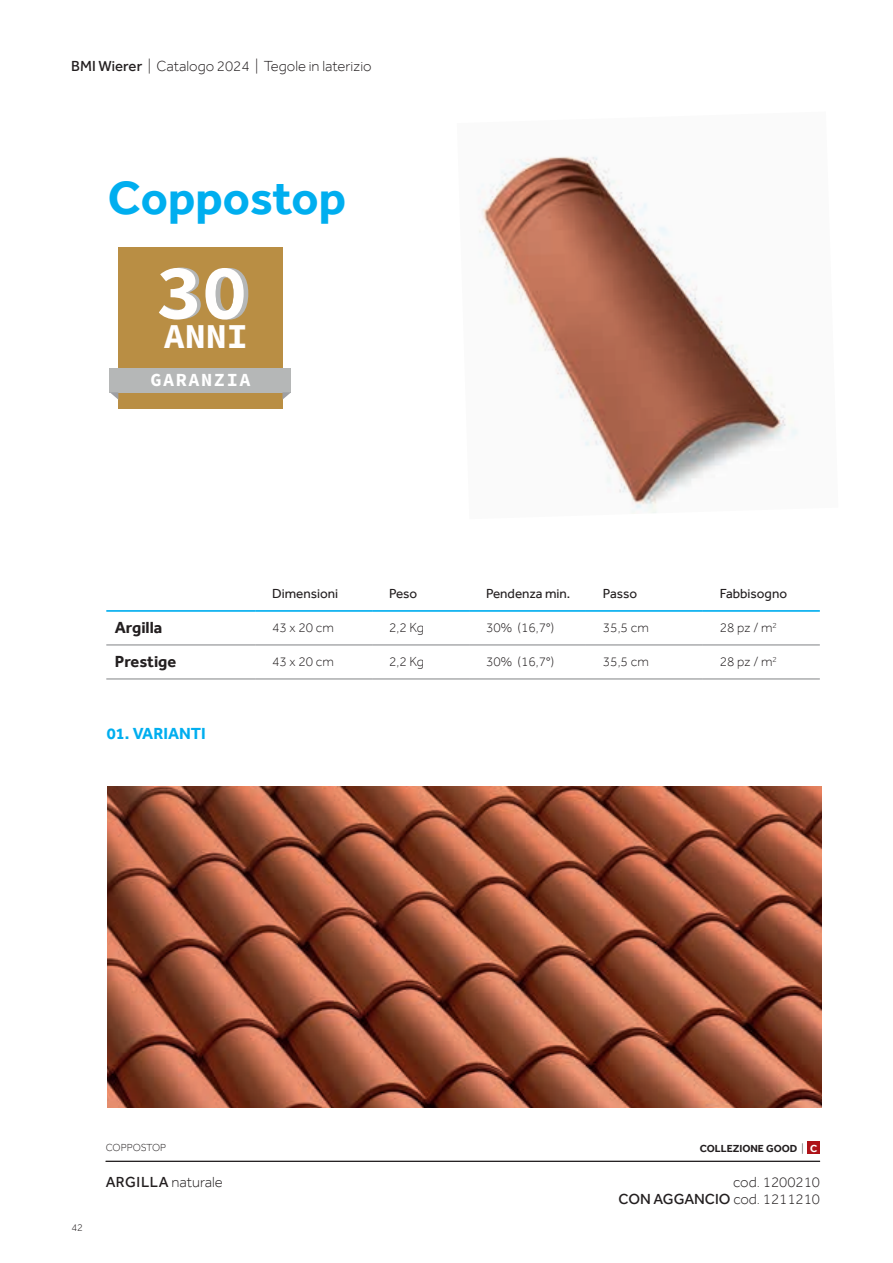
<style>
.page{position:relative;width:893px;height:1263px;background:#fff}
.page>*{position:absolute;margin:0;border:0;box-sizing:border-box;transform-origin:0 0}
.t1{font:700 78.3px "Source Code Roman";color:#fffefd}
.t2{font:700 48px "Effra";color:#00aeef}
.t3{font:700 35.1px "Source Code Roman";color:#fffefd}
.t4{font:700 18.6px "Source Code Roman";letter-spacing:.085em;color:#fff}
.t5{font:700 16.5px "Effra";color:#231f20}
.t6{font:700 16.5px "Effra";color:#00aeef}
.t7{font:300 15px "Effra";color:#231f20}
.t8{font:500 15px "Effra Trial";color:#231f20}
.t9{font:300 13.5px "Effra";color:#231f20}
.t10{font:13.5px "Effra";color:#231f20}
.t11{font:700 10.5px "Effra";color:#231f20}
.t12{font:300 10.5px "Effra";letter-spacing:-.01em;color:#231f20}
.s1{font-family:"Effra Trial";font-weight:500}
.s2{font-weight:300}
.s3{color:#fff}
.s4{font-family:"Effra";font-weight:300}
</style>
<div class="page">
<div style="left:118px;top:247px;width:164px;height:162px;background:#b98e44"></div>
<img style="left:118px;top:392px;width:164px;height:8px">
<div style="left:110px;top:368px;width:181px;height:24px;background:#b5b7b7"></div>
<svg style="left:110px;top:392px;width:8px;height:7px"></svg>
<svg style="left:282px;top:392px;width:9px;height:8px"></svg>
<svg style="left:161px;top:267px;width:40px;height:52px"></svg>
<div style="left:216px;top:277px;width:18px;height:34px;background:#bca883;border-radius:50%"></div>
<div style="left:216px;top:277px;width:17px;height:34px;background:#b5b7b7;border-radius:50%"></div>
<svg style="left:220px;top:277px;width:13px;height:33px"></svg>
<hr style="left:106px;top:644px;width:149px;height:1px;background:#808285">
<hr style="left:255px;top:644px;width:117px;height:1px;background:#808285">
<hr style="left:372px;top:644px;width:97px;height:1px;background:#808285">
<hr style="left:469px;top:644px;width:117px;height:1px;background:#808285">
<hr style="left:586px;top:644px;width:117px;height:1px;background:#808285">
<hr style="left:703px;top:644px;width:117px;height:1px;background:#808285">
<hr style="left:106px;top:679px;width:149px;height:1px;background:#808285">
<hr style="left:255px;top:679px;width:117px;height:1px;background:#808285">
<hr style="left:372px;top:679px;width:97px;height:1px;background:#808285">
<hr style="left:469px;top:679px;width:117px;height:1px;background:#808285">
<hr style="left:586px;top:679px;width:117px;height:1px;background:#808285">
<hr style="left:703px;top:679px;width:117px;height:1px;background:#808285">
<hr style="left:106px;top:610px;width:149px;height:2px;background:#00aeef">
<hr style="left:255px;top:610px;width:117px;height:2px;background:#00aeef">
<hr style="left:372px;top:610px;width:97px;height:2px;background:#00aeef">
<hr style="left:469px;top:610px;width:117px;height:2px;background:#00aeef">
<hr style="left:586px;top:610px;width:117px;height:2px;background:#00aeef">
<hr style="left:703px;top:610px;width:117px;height:2px;background:#00aeef">
<img style="left:107px;top:786px;width:714px;height:321px">
<hr style="left:106px;top:1161px;width:714px;height:1px;background:#231f20">
<svg style="left:807px;top:1141px;width:13px;height:13px"></svg>
<img style="left:478px;top:156px;width:320px;height:358px">
<p class="t7" style="left:71px;top:57px;width:302px"><span class="s1">BMI Wierer</span> | Catalogo 2024 | Tegole in laterizio</p>
<h2 class="t2" style="left:108px;top:169px;width:240px">Coppostop</h2>
<h1 class="t1" style="left:155px;top:236px;width:94px">30</h1>
<h3 class="t3" style="left:164px;top:310px;width:86px">ANNI</h3>
<h3 class="t4" style="left:150px;top:366px;width:102px">GARANZIA</h3>
<p class="t10" style="left:272px;top:586px;width:68px">Dimensioni</p>
<p class="t10" style="left:389px;top:586px;width:30px">Peso</p>
<p class="t10" style="left:486px;top:586px;width:86px">Pendenza min.</p>
<p class="t10" style="left:603px;top:586px;width:36px">Passo</p>
<p class="t10" style="left:720px;top:586px;width:69px">Fabbisogno</p>
<p class="t5" style="left:115px;top:618px;width:49px">Argilla</p>
<p class="t9" style="left:272px;top:620px;width:63px">43 x 20 cm</p>
<p class="t9" style="left:389px;top:620px;width:36px">2,2 Kg</p>
<p class="t9" style="left:486px;top:620px;width:70px">30% (16,7°)</p>
<p class="t9" style="left:603px;top:620px;width:47px">35,5 cm</p>
<p class="t9" style="left:720px;top:620px;width:58px">28 pz / m<sup>2</sup></p>
<p class="t5" style="left:115px;top:652px;width:63px">Prestige</p>
<p class="t9" style="left:272px;top:654px;width:63px">43 x 20 cm</p>
<p class="t9" style="left:389px;top:654px;width:36px">2,2 Kg</p>
<p class="t9" style="left:486px;top:654px;width:70px">30% (16,7°)</p>
<p class="t9" style="left:603px;top:654px;width:47px">35,5 cm</p>
<p class="t9" style="left:720px;top:654px;width:58px">28 pz / m<sup>2</sup></p>
<p class="t6" style="left:107px;top:723px;width:101px">01. VARIANTI</p>
<p class="t12" style="left:71px;top:1221px;width:13px">42</p>
<p class="t12" style="left:106px;top:1141px;width:62px">COPPOSTOP</p>
<p class="t11" style="left:700px;top:1142px;width:119px">COLLEZIONE GOOD <span class="s2">|</span> <span class="s3">C</span></p>
<p class="t8" style="left:618px;top:1189px;width:203px">CON AGGANCIO <span class="s4">cod. 1211210</span></p>
<p class="t7" style="left:106px;top:1172px;width:119px"><span class="s1">ARGILLA</span> naturale</p>
<p class="t7" style="left:733px;top:1172px;width:88px">cod. 1200210</p>
</div>
